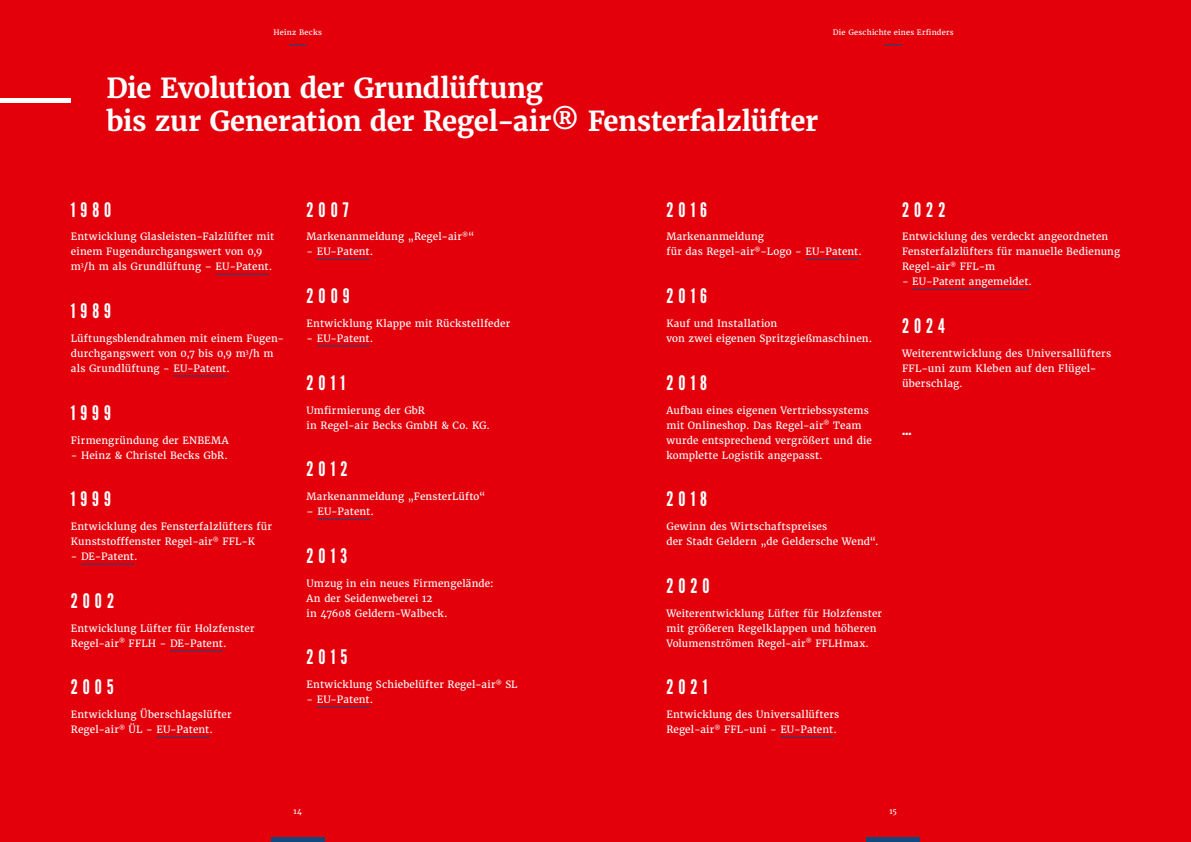
<style>
.page{position:relative;width:1191px;height:842px;background:#e3000b}
.page>*{position:absolute;margin:0;border:0;box-sizing:border-box;transform-origin:0 0}
.t1{font:700 27.5px/33px "Merriweather";letter-spacing:-.015em;color:#fff}
.t2{font:20px "League Gothic";letter-spacing:.25em;color:#fff}
.t3{font:10px/15px "Merriweather";letter-spacing:.015em;color:#fff}
.t4{font:7.5px "Merriweather";letter-spacing:.03em;color:#fff}
</style>
<div class="page">
<div style="left:271px;top:837px;width:53px;height:5px;background:#13497d"></div>
<hr style="left:216px;top:274px;width:53px;height:1px;background:#13497d">
<hr style="left:173px;top:375px;width:53px;height:1px;background:#13497d">
<hr style="left:81px;top:564px;width:53px;height:1px;background:#13497d">
<hr style="left:170px;top:650px;width:53px;height:1px;background:#13497d">
<hr style="left:156px;top:737px;width:53px;height:1px;background:#13497d">
<div style="left:866px;top:837px;width:53px;height:5px;background:#13497d"></div>
<hr style="left:317px;top:259px;width:53px;height:1px;background:#13497d">
<hr style="left:317px;top:345px;width:53px;height:1px;background:#13497d">
<hr style="left:317px;top:519px;width:53px;height:1px;background:#13497d">
<hr style="left:317px;top:707px;width:53px;height:1px;background:#13497d">
<hr style="left:805px;top:259px;width:53px;height:1px;background:#13497d">
<hr style="left:780px;top:737px;width:53px;height:1px;background:#13497d">
<hr style="left:912px;top:289px;width:116px;height:1px;background:#13497d">
<hr style="left:0;top:98px;width:71px;height:4px;background:#fff">
<svg style="left:884px;top:44px;width:18px;height:1px"></svg>
<svg style="left:289px;top:44px;width:17px;height:1px"></svg>
<p class="t4" style="left:273px;top:28px;width:50px">Heinz Becks</p>
<p class="t4" style="left:833px;top:28px;width:122px">Die Geschichte eines Erfinders</p>
<h1 class="t1" style="left:106px;top:71px;width:713px">Die Evolution der Grundlüftung<br>bis zur Generation der Regel-air® Fensterfalzlüfter</h1>
<h2 class="t2" style="left:71px;top:197px;width:42px">1980</h2>
<p class="t3" style="left:71px;top:229px;width:205px">Entwicklung Glasleisten-Falzlüfter mit einem Fugendurchgangswert von 0,9 m<sup>3</sup>/h m als Grundlüftung – EU-Patent.</p>
<h2 class="t2" style="left:71px;top:299px;width:42px">1989</h2>
<p class="t3" style="left:71px;top:331px;width:215px">Lüftungsblendrahmen mit einem Fugen&shy;durchgangswert von 0,7 bis 0,9 m<sup>3</sup>/h m als Grundlüftung - EU-Patent.</p>
<h2 class="t2" style="left:71px;top:401px;width:42px">1999</h2>
<p class="t3" style="left:71px;top:432px;width:159px">Firmengründung der ENBEMA</p>
<p class="t3" style="left:71px;top:447px;width:158px">- Heinz &amp; Christel Becks GbR.</p>
<h2 class="t2" style="left:71px;top:487px;width:42px">1999</h2>
<p class="t3" style="left:71px;top:519px;width:203px">Entwicklung des Fensterfalzlüfters für<br>Kunststofffenster Regel-air<sup>®</sup> FFL-K</p>
<p class="t3" style="left:71px;top:549px;width:68px">- DE-Patent.</p>
<h2 class="t2" style="left:71px;top:589px;width:45px">2002</h2>
<p class="t3" style="left:71px;top:621px;width:185px">Entwicklung Lüfter für Holzfenster<br>Regel-air<sup>®</sup> FFLH - DE-Patent.</p>
<h2 class="t2" style="left:71px;top:675px;width:44px">2005</h2>
<p class="t3" style="left:71px;top:707px;width:162px">Entwicklung Überschlagslüfter<br>Regel-air<sup>®</sup> ÜL - EU-Patent.</p>
<h2 class="t2" style="left:306px;top:197px;width:44px">2007</h2>
<p class="t3" style="left:306px;top:229px;width:169px">Markenanmeldung „Regel-air<sup>®</sup>“</p>
<p class="t3" style="left:306px;top:244px;width:68px">- EU-Patent.</p>
<h2 class="t2" style="left:306px;top:284px;width:44px">2009</h2>
<p class="t3" style="left:306px;top:316px;width:205px">Entwicklung Klappe mit Rückstellfeder</p>
<p class="t3" style="left:306px;top:331px;width:68px">- EU-Patent.</p>
<h2 class="t2" style="left:306px;top:371px;width:40px">2011</h2>
<p class="t3" style="left:306px;top:402px;width:185px">Umfirmierung der GbR<br>in Regel-air Becks GmbH &amp; Co. KG.</p>
<h2 class="t2" style="left:306px;top:457px;width:42px">2012</h2>
<p class="t3" style="left:306px;top:489px;width:180px">Markenanmeldung „FensterLüfto“</p>
<p class="t3" style="left:306px;top:504px;width:69px">– EU-Patent.</p>
<h2 class="t2" style="left:306px;top:544px;width:42px">2013</h2>
<p class="t3" style="left:306px;top:576px;width:189px">Umzug in ein neues Firmengelände:<br>An der Seidenweberei 12<br>in 47608 Geldern-Walbeck.</p>
<h2 class="t2" style="left:306px;top:645px;width:42px">2015</h2>
<p class="t3" style="left:306px;top:677px;width:212px">Entwicklung Schiebelüfter Regel-air<sup>®</sup> SL</p>
<p class="t3" style="left:306px;top:692px;width:68px">- EU-Patent.</p>
<h2 class="t2" style="left:666px;top:197px;width:42px">2016</h2>
<p class="t3" style="left:666px;top:229px;width:197px">Markenanmeldung<br>für das Regel-air<sup>®</sup>-Logo - EU-Patent.</p>
<h2 class="t2" style="left:666px;top:284px;width:42px">2016</h2>
<p class="t3" style="left:666px;top:316px;width:207px">Kauf und Installation<br>von zwei eigenen Spritzgießmaschinen.</p>
<h2 class="t2" style="left:666px;top:371px;width:42px">2018</h2>
<p class="t3" style="left:666px;top:402px;width:207px">Aufbau eines eigenen Vertriebssystems mit Onlineshop. Das Regel-air<sup>®</sup> Team wurde entsprechend vergrößert und die komplette Logistik angepasst.</p>
<h2 class="t2" style="left:666px;top:487px;width:42px">2018</h2>
<p class="t3" style="left:666px;top:519px;width:214px">Gewinn des Wirtschaftspreises<br>der Stadt Geldern „de Geldersche Wend“.</p>
<h2 class="t2" style="left:666px;top:574px;width:45px">2020</h2>
<p class="t3" style="left:666px;top:606px;width:217px">Weiterentwicklung Lüfter für Holzfenster mit größeren Regelklappen und höheren<br>Volumenströmen Regel-air<sup>®</sup> FFLHmax.</p>
<h2 class="t2" style="left:666px;top:675px;width:42px">2021</h2>
<p class="t3" style="left:666px;top:707px;width:174px">Entwicklung des Universallüfters<br>Regel-air<sup>®</sup> FFL-uni - EU-Patent.</p>
<h2 class="t2" style="left:902px;top:197px;width:45px">2022</h2>
<p class="t3" style="left:902px;top:229px;width:219px">Entwicklung des verdeckt angeordneten<br>Fensterfalzlüfters für manuelle Bedienung<br>Regel-air<sup>®</sup> FFL-m</p>
<p class="t3" style="left:902px;top:274px;width:131px">- EU-Patent angemeldet.</p>
<h2 class="t2" style="left:902px;top:314px;width:44px">2024</h2>
<p class="t3" style="left:902px;top:346px;width:211px">Weiterentwicklung des Universallüfters<br>FFL-uni zum Kleben auf den Flügel&shy;überschlag.</p>
<h2 class="t2" style="left:902px;top:416px;width:11px">…</h2>
<p class="t4" style="left:293px;top:806px;width:10px">14</p>
<p class="t4" style="left:889px;top:806px;width:9px">15</p>
</div>
